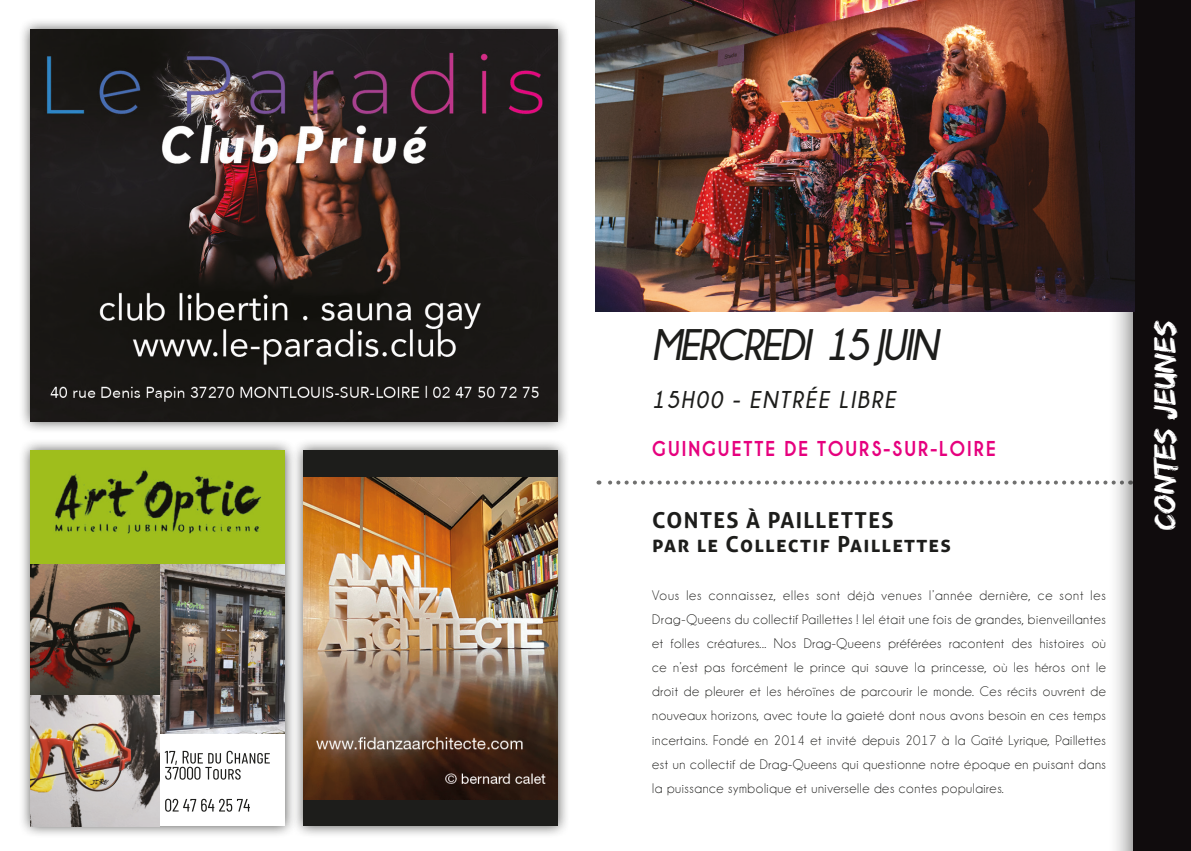
<style>
.page{position:relative;width:1191px;height:851px;background:#fff}
.page>*{position:absolute;margin:0;border:0;box-sizing:border-box;transform-origin:0 0}
.t1{font:italic 700 44px "Champagne&Limousines";letter-spacing:-.04em;color:#1d1d1b;scale:.91 1}
.t2{font:32px "Edo SZ";color:#fff}
.t3{font:italic 700 24.2px "Champagne&Limousines";letter-spacing:.1em;color:#1d1d1b;scale:.91 1}
.t4{font:700 22px/24px "Aller";letter-spacing:.06em;color:#1d1d1b}
.t5{font:700 22px "Champagne&Limousines Thick";letter-spacing:.1em;color:#e6007e;scale:.91 1}
.t6{font:14px/24px "Champagne&Limousines";letter-spacing:.04em;color:#1d1d1b;text-align:justify}
</style>
<div class="page">
<div style="left:291px;top:438px;width:278px;height:400px;background:#1d1d1b;opacity:.75"></div>
<div style="left:303px;top:450px;width:254px;height:375px;background:#1d1d1b"></div>
<img style="left:303px;top:477px;width:254px;height:322px">
<div style="left:19px;top:438px;width:277px;height:400px;background:#1d1d1b;opacity:.75"></div>
<div style="left:30px;top:450px;width:254px;height:375px;background:#fff"></div>
<div style="left:19px;top:18px;width:550px;height:415px;background:#1d1d1b;opacity:.75"></div>
<img style="left:30px;top:29px;width:527px;height:392px">
<svg style="left:598px;top:480px;width:510px;height:4px"></svg>
<div style="left:1108px;top:0;width:83px;height:850px;background:#1d1d1b;opacity:.75"></div>
<div style="left:1133px;top:0;width:58px;height:850px;background:#100c0d"></div>
<img style="left:595px;top:0;width:539px;height:312px">
<img style="left:30px;top:450px;width:254px;height:114px">
<img style="left:159px;top:564px;width:125px;height:169px">
<img style="left:30px;top:564px;width:129px;height:261px">
<svg style="left:165px;top:798px;width:85px;height:13px"></svg>
<svg style="left:165px;top:750px;width:105px;height:29px"></svg>
<h1 class="t1" style="left:652px;top:321px;width:316px">MERCREDI 15 JUIN</h1>
<h3 class="t3" style="left:652px;top:386px;width:269px">15H00 - ENTRÉE LIBRE</h3>
<h3 class="t5" style="left:652px;top:435px;width:379px">GUINGUETTE DE TOURS-SUR-LOIRE</h3>
<h3 class="t4" style="left:652px;top:508px;width:300px">Contes à paillettes<br>par le Collectif Paillettes</h3>
<p class="t6" style="left:652px;top:583px;width:455px">Vous les connaissez, elles sont déjà venues l’année dernière, ce sont les Drag-Queens du collectif Paillettes ! Iel était une fois de grandes, bienveillantes et folles créatures... Nos Drag-Queens préférées racontent des histoires où ce n’est pas forcément le prince qui sauve la princesse, où les héros ont le droit de pleurer et les héroïnes de parcourir le monde. Ces récits ouvrent de nouveaux horizons, avec toute la gaieté dont nous avons besoin en ces temps incertains. Fondé en 2014 et invité depuis 2017 à la Gaîté Lyrique, Paillettes est un collectif de Drag-Queens qui questionne notre époque en puisant dans la puissance symbolique et universelle des contes populaires.</p>
<h2 class="t2" style="left:1146px;top:530px;width:211px;rotate:-90deg">Contes jeunes</h2>
</div>
